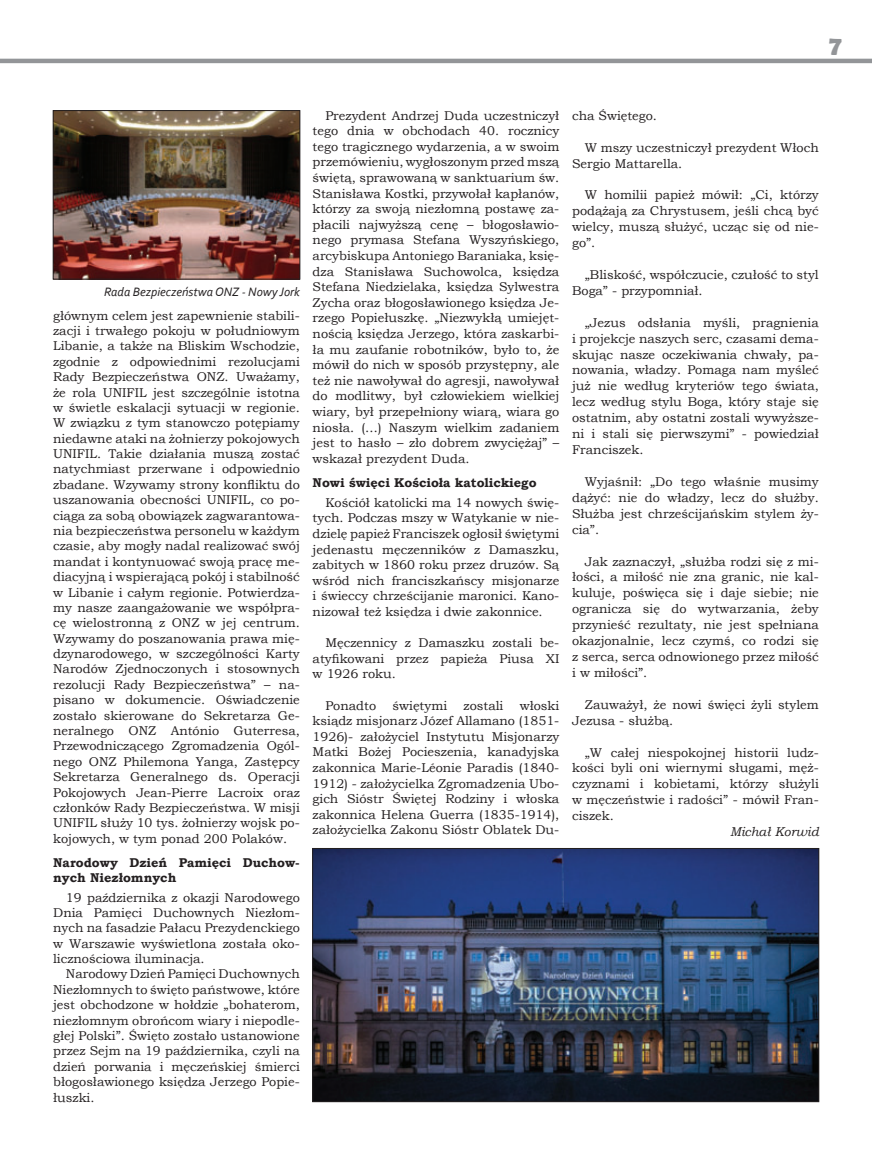
<style>
.page{position:relative;width:872px;height:1157px;background:#fff}
.page>*{position:absolute;margin:0;border:0;box-sizing:border-box;transform-origin:0 0}
.t1{font:700 27px "Berlin Sans FB Demi";color:#939598}
.t2{font:12.75px/15.5px "Bookman Old Style";color:#231f20;text-align:justify}
.t3{font:700 12.75px/15.5px "Bookman Old Style";color:#231f20}
.t4{font:italic 12.75px "Corbel";color:#231f20}
.t5{font:italic 12.75px "Bookman Old Style";color:#231f20}
</style>
<div class="page">
<hr style="left:0;top:59px;width:872px;height:4px;background:#939598">
<img style="left:55px;top:112px;width:243px;height:165px">
<div style="left:53px;top:110px;width:247px;height:169px;border:1px solid #231f20"></div>
<img style="left:314px;top:850px;width:503px;height:249px">
<div style="left:312px;top:848px;width:507px;height:253px;border:1px solid #231f20"></div>
<h1 class="t1" style="left:829px;top:30px;width:14px">7</h1>
<p class="t4" style="left:104px;top:284px;width:197px">Rada Bezpieczeństwa ONZ - Nowy Jork</p>
<p class="t2" style="left:53px;top:308px;width:248px">głównym celem jest zapewnienie stabili&shy;zacji i trwałego pokoju w południowym Libanie, a także na Bliskim Wschodzie, zgodnie z odpowiednimi rezolucjami Rady Bezpieczeństwa ONZ. Uważamy, że rola UNIFIL jest szczególnie istotna w świetle eskalacji sytuacji w regionie.<br>W związku z tym stanowczo potępiamy niedawne ataki na żołnierzy pokojowych UNIFIL. Takie działania muszą zostać natychmiast przerwane i odpowiednio zbadane. Wzywamy strony konfliktu do uszanowania obecności UNIFIL, co po&shy;ciąga za sobą obowiązek zagwarantowa&shy;nia bezpieczeństwa personelu w każdym czasie, aby mogły nadal realizować swój mandat i kontynuować swoją pracę me&shy;diacyjną i wspierającą pokój i stabilność w Libanie i całym regionie. Potwierdza&shy;my nasze zaangażowanie we współpra&shy;cę wielostronną z ONZ w jej centrum.<br>Wzywamy do poszanowania prawa mię&shy;dzynarodowego, w szczególności Karty Narodów Zjednoczonych i stosownych rezolucji Rady Bezpieczeństwa” – na&shy;pisano w dokumencie. Oświadczenie zostało skierowane do Sekretarza Ge&shy;neralnego ONZ António Guterresa, Przewodniczącego Zgromadzenia Ogól&shy;nego ONZ Philemona Yanga, Zastępcy Sekretarza Generalnego ds. Operacji Pokojowych Jean-Pierre Lacroix oraz członków Rady Bezpieczeństwa. W misji UNIFIL służy 10 tys. żołnierzy wojsk po&shy;kojowych, w tym ponad 200 Polaków.</p>
<p class="t3" style="left:53px;top:854px;width:248px">Narodowy Dzień Pamięci Duchow&shy;nych Niezłomnych</p>
<p class="t2" style="left:53px;top:889px;width:248px;text-indent:13px">19 października z okazji Narodowego Dnia Pamięci Duchownych Niezłom&shy;nych na fasadzie Pałacu Prezydenckiego w Warszawie wyświetlona została oko&shy;licznościowa iluminacja.</p>
<p class="t2" style="left:53px;top:966px;width:248px;text-indent:13px">Narodowy Dzień Pamięci Duchownych Niezłomnych to święto państwowe, które jest obchodzone w hołdzie „bohaterom, niezłomnym obrońcom wiary i niepodle&shy;głej Polski”. Święto zostało ustanowione przez Sejm na 19 października, czyli na dzień porwania i męczeńskiej śmierci błogosławionego księdza Jerzego Popie&shy;łuszki.</p>
<p class="t2" style="left:313px;top:107px;width:248px;text-indent:13px">Prezydent Andrzej Duda uczestniczył tego dnia w obchodach 40. rocznicy tego tragicznego wydarzenia, a w swoim przemówieniu, wygłoszonym przed mszą świętą, sprawowaną w sanktuarium św.<br>Stanisława Kostki, przywołał kapłanów, którzy za swoją niezłomną postawę za&shy;płacili najwyższą cenę – błogosławio&shy;nego prymasa Stefana Wyszyńskiego, arcybiskupa Antoniego Baraniaka, księ&shy;dza Stanisława Suchowolca, księdza Stefana Niedzielaka, księdza Sylwestra Zycha oraz błogosławionego księdza Je&shy;rzego Popiełuszkę. „Niezwykłą umiejęt&shy;nością księdza Jerzego, która zaskarbi&shy;ła mu zaufanie robotników, było to, że mówił do nich w sposób przystępny, ale też nie nawoływał do agresji, nawoływał do modlitwy, był człowiekiem wielkiej wiary, był przepełniony wiarą, wiara go niosła. (…) Naszym wielkim zadaniem jest to hasło – zło dobrem zwyciężaj” – wskazał prezydent Duda.</p>
<p class="t3" style="left:313px;top:474px;width:225px">Nowi święci Kościoła katolickiego</p>
<p class="t2" style="left:313px;top:494px;width:248px;text-indent:13px">Kościół katolicki ma 14 nowych świę&shy;tych. Podczas mszy w Watykanie w nie&shy;dzielę papież Franciszek ogłosił świętymi jedenastu męczenników z Damaszku, zabitych w 1860 roku przez druzów. Są wśród nich franciszkańscy misjonarze i świeccy chrześcijanie maronici. Kano&shy;nizował też księdza i dwie zakonnice.</p>
<p class="t2" style="left:313px;top:635px;width:248px;text-indent:13px">Męczennicy z Damaszku zostali be&shy;atyfikowani przez papieża Piusa XI w 1926 roku.</p>
<p class="t2" style="left:325px;top:697px;width:52px">Ponadto</p>
<p class="t2" style="left:392px;top:697px;width:56px">świętymi</p>
<p class="t2" style="left:463px;top:697px;width:41px">zostali</p>
<p class="t2" style="left:313px;top:697px;width:248px;text-indent:207px">włoski ksiądz misjonarz Józef Allamano (1851- 1926)- założyciel Instytutu Misjonarzy Matki Bożej Pocieszenia, kanadyjska zakonnica Marie-Léonie Paradis (1840- 1912) - założycielka Zgromadzenia Ubo&shy;gich Sióstr Świętej Rodziny i włoska zakonnica Helena Guerra (1835-1914), założycielka Zakonu Sióstr Oblatek Du-</p>
<p class="t2" style="left:572px;top:108px;width:86px">cha Świętego.</p>
<p class="t2" style="left:572px;top:139px;width:248px;line-height:15.9px;text-indent:13px">W mszy uczestniczył prezydent Włoch<br>Sergio Mattarella.</p>
<p class="t2" style="left:572px;top:187px;width:248px;line-height:15.9px;text-indent:13px">W homilii papież mówił: „Ci, którzy podążają za Chrystusem, jeśli chcą być wielcy, muszą służyć, ucząc się od nie&shy;go”.</p>
<p class="t2" style="left:572px;top:267px;width:248px;line-height:15.9px;text-indent:13px">„Bliskość, współczucie, czułość to styl<br>Boga” - przypomniał.</p>
<p class="t2" style="left:572px;top:314px;width:248px;line-height:15.9px;text-indent:13px">„Jezus odsłania myśli, pragnienia i projekcje naszych serc, czasami dema&shy;skując nasze oczekiwania chwały, pa&shy;nowania, władzy. Pomaga nam myśleć już nie według kryteriów tego świata, lecz według stylu Boga, który staje się ostatnim, aby ostatni zostali wywyższe&shy;ni i stali się pierwszymi” - powiedział Franciszek.</p>
<p class="t2" style="left:572px;top:473px;width:248px;line-height:15.9px;text-indent:13px">Wyjaśnił: „Do tego właśnie musimy dążyć: nie do władzy, lecz do służby.<br>Służba jest chrześcijańskim stylem ży&shy;cia”.</p>
<p class="t2" style="left:572px;top:553px;width:248px;line-height:15.9px;text-indent:13px">Jak zaznaczył, „służba rodzi się z mi&shy;łości, a miłość nie zna granic, nie kal&shy;kuluje, poświęca się i daje siebie; nie ogranicza się do wytwarzania, żeby przynieść rezultaty, nie jest spełniana okazjonalnie, lecz czymś, co rodzi się z serca, serca odnowionego przez miłość i w miłości”.</p>
<p class="t2" style="left:572px;top:696px;width:248px;line-height:15.9px;text-indent:13px">Zauważył, że nowi święci żyli stylem<br>Jezusa - służbą.</p>
<p class="t2" style="left:572px;top:744px;width:248px;line-height:15.9px;text-indent:13px">„W całej niespokojnej historii ludz&shy;kości byli oni wiernymi sługami, męż&shy;czyznami i kobietami, którzy służyli w męczeństwie i radości” - mówił Fran&shy;ciszek.</p>
<p class="t5" style="left:730px;top:823px;width:90px">Michał Korwid</p>
</div>
